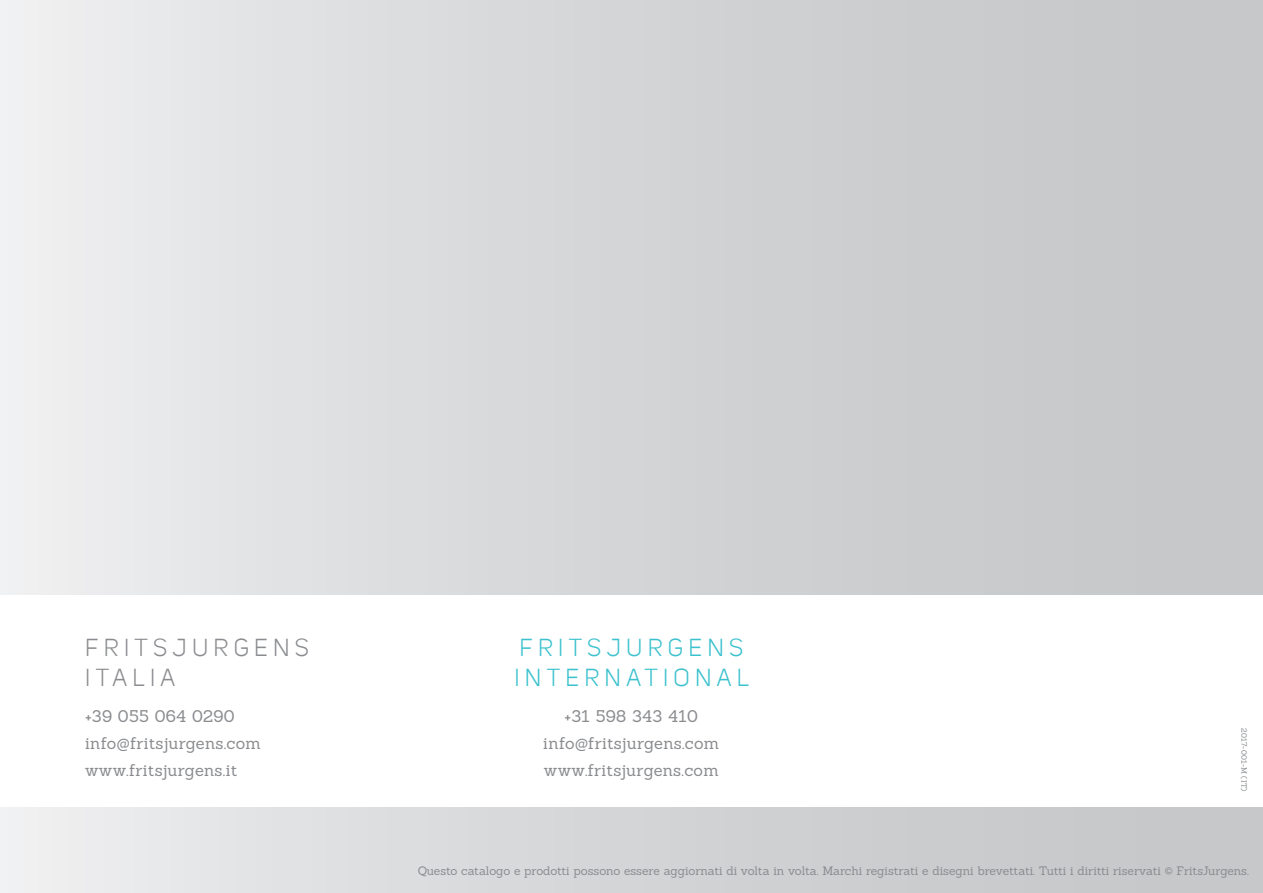
<style>
.page{position:relative;width:1263px;height:893px;background:#fff}
.page>*{position:absolute;margin:0;border:0;box-sizing:border-box;transform-origin:0 0}
.t1{font:24px "Uni Sans";letter-spacing:.22em;color:#3cc1ce}
.t2{font:24px "Uni Sans";letter-spacing:.22em;color:#8a8c8f}
.t3{font:16.5px "Sanchez";letter-spacing:.015em;color:#8a8c8f}
.t4{font:12px "Sanchez";letter-spacing:-.005em;color:#8a8c8f}
.t5{font:7.5px "Sanchez";letter-spacing:.02em;color:#8a8c8f}
</style>
<div class="page">
<div style="left:0;top:0;width:1263px;height:893px;background:linear-gradient(to right,#ececee,#c1c2c4)"></div>
<div style="left:0;top:595px;width:1263px;height:298px;background:#fff"></div>
<div style="left:0;top:808px;width:1263px;height:85px;background:linear-gradient(to right,#ececee,#c1c2c4)"></div>
<p class="t2" style="left:85px;top:634px;width:225px">FRITSJURGENS</p>
<p class="t2" style="left:85px;top:664px;width:91px">ITALIA</p>
<p class="t3" style="left:85px;top:706px;width:151px">+39 055 064 0290</p>
<p class="t3" style="left:85px;top:733px;width:177px">info@fritsjurgens.com</p>
<p class="t3" style="left:85px;top:760px;width:154px">www.fritsjurgens.it</p>
<p class="t1" style="left:520px;top:634px;width:225px">FRITSJURGENS</p>
<p class="t1" style="left:514px;top:664px;width:236px">INTERNATIONAL</p>
<p class="t3" style="left:565px;top:706px;width:135px">+31 598 343 410</p>
<p class="t3" style="left:543px;top:733px;width:177px">info@fritsjurgens.com</p>
<p class="t3" style="left:544px;top:760px;width:176px">www.fritsjurgens.com</p>
<p class="t5" style="left:1249px;top:728px;width:64px;rotate:90deg">2017-001-M (IT)</p>
<p class="t4" style="left:418px;top:863px;width:833px">Questo catalogo e prodotti possono essere aggiornati di volta in volta. Marchi registrati e disegni brevettati. Tutti i diritti riservati © FritsJurgens.</p>
</div>
